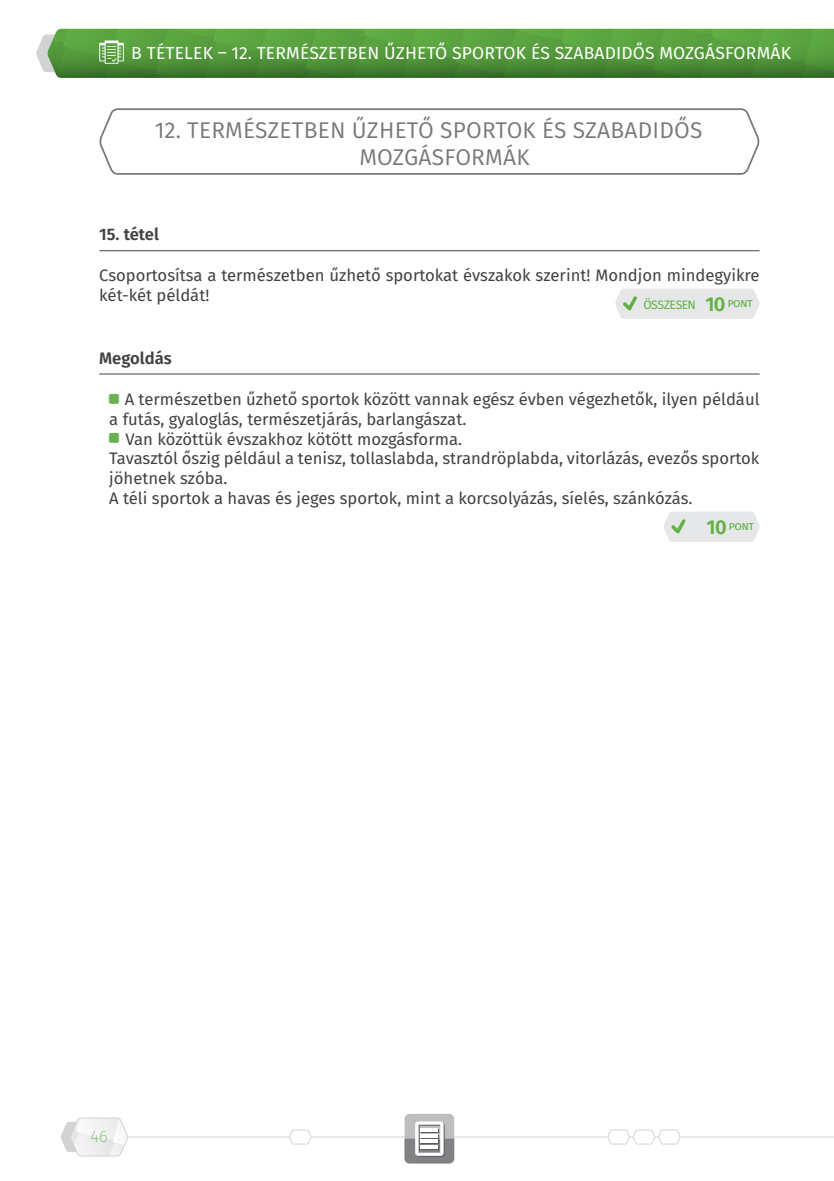
<style>
.page{position:relative;width:834px;height:1181px;background:#fff}
.page>*{position:absolute;margin:0;border:0;box-sizing:border-box;transform-origin:0 0}
.t1{font:22.75px/27.3px "Fira Sans";letter-spacing:.01em;color:#77787b}
.t2{font:17.5px "Fira Sans";letter-spacing:.005em;color:#fff}
.t3{font:16.62px/19.9px "Fira Sans";color:#414042}
.Tételsorszámok{font:600 16.62px "Fira Sans";color:#414042}
.Megoldás-sor{font:600 16.62px "Fira Sans";color:#414042}
.t4{font:200 16.62px "Fira Sans";color:#68b34f}
.t5{font:12.25px "Fira Sans";letter-spacing:-.05em;color:#62b146}
.s1{font-weight:600;font-size:20.12px}
</style>
<div class="page">
<hr style="left:127px;top:1136px;width:706px;height:1px;background:#d1d3d4">
<svg style="left:288px;top:1129px;width:24px;height:16px"></svg>
<svg style="left:607px;top:1129px;width:74px;height:16px"></svg>
<svg style="left:61px;top:1117px;width:68px;height:40px"></svg>
<div style="left:404px;top:1114px;width:50px;height:49px;background:#bcbec0;border-radius:5px"></div>
<svg style="left:404px;top:1121px;width:50px;height:42px"></svg>
<hr style="left:420px;top:1128px;width:18px;height:4px;background:#fff">
<hr style="left:420px;top:1134px;width:18px;height:3px;background:#fff">
<hr style="left:420px;top:1139px;width:18px;height:4px;background:#fff">
<hr style="left:420px;top:1145px;width:18px;height:3px;background:#fff">
<svg style="left:36px;top:29px;width:797px;height:49px;background:#54973e"></svg>
<hr style="left:99px;top:250px;width:660px;height:1px;background:#414042">
<hr style="left:99px;top:373px;width:660px;height:1px;background:#414042">
<svg style="left:99px;top:108px;width:660px;height:67px"></svg>
<div style="left:615px;top:289px;width:144px;height:30px;background:#e6e7e8"></div>
<svg style="left:664px;top:512px;width:95px;height:30px;background:#e4e6e5"></svg>
<p class="t2" style="left:131px;top:40px;width:26px">B tételek</p>
<p class="t2" style="left:218px;top:40px;width:60px">– 12. Természetben</p>
<p class="t2" style="left:384px;top:40px;width:23px">űzhető</p>
<p class="t2" style="left:452px;top:40px;width:32px">sportok</p>
<p class="t2" style="left:531px;top:40px;width:35px">és szabadidős</p>
<p class="t2" style="left:659px;top:40px;width:12px">mozgásformák</p>
<p class="t1" style="left:359px;top:116px;width:344px;text-indent:-204px">12. TERMÉSZETBEN ŰZHETŐ SPORTOK ÉS SZABADIDŐS<br>MOZGÁSFORMÁK</p>
<p class="Tételsorszámok" style="left:99px;top:221px;width:61px">15. tétel</p>
<p class="t3" style="left:99px;top:265px;width:661px">Csoportosítsa a természetben űzhető sportokat évszakok szerint! Mondjon mindegyikre két-két példát!</p>
<p class="t5" style="left:643px;top:295px;width:54px">ÖSSZESEN</p>
<p class="t5" style="left:705px;top:294px;width:49px"><span class="s1">10</span> pont</p>
<p class="Megoldás-sor" style="left:99px;top:344px;width:74px">Megoldás</p>
<p class="t3" style="left:109px;top:388px;width:651px;text-indent:16px">A természetben űzhető sportok között vannak egész évben végezhetők, ilyen például a futás, gyaloglás, természetjárás, barlangászat.</p>
<p class="t3" style="left:126px;top:428px;width:338px">Van közöttük évszakhoz kötött mozgásforma.</p>
<p class="t3" style="left:109px;top:448px;width:651px">Tavasztól őszig például a tenisz, tollaslabda, strandröplabda, vitorlázás, evezős sportok jöhetnek szóba.</p>
<p class="t3" style="left:109px;top:488px;width:584px">A téli sportok a havas és jeges sportok, mint a korcsolyázás, síelés, szánkózás.</p>
<p class="t4" style="left:90px;top:1124px;width:19px">46</p>
<p class="t5" style="left:706px;top:517px;width:49px"><span class="s1">10</span> pont</p>
</div>
